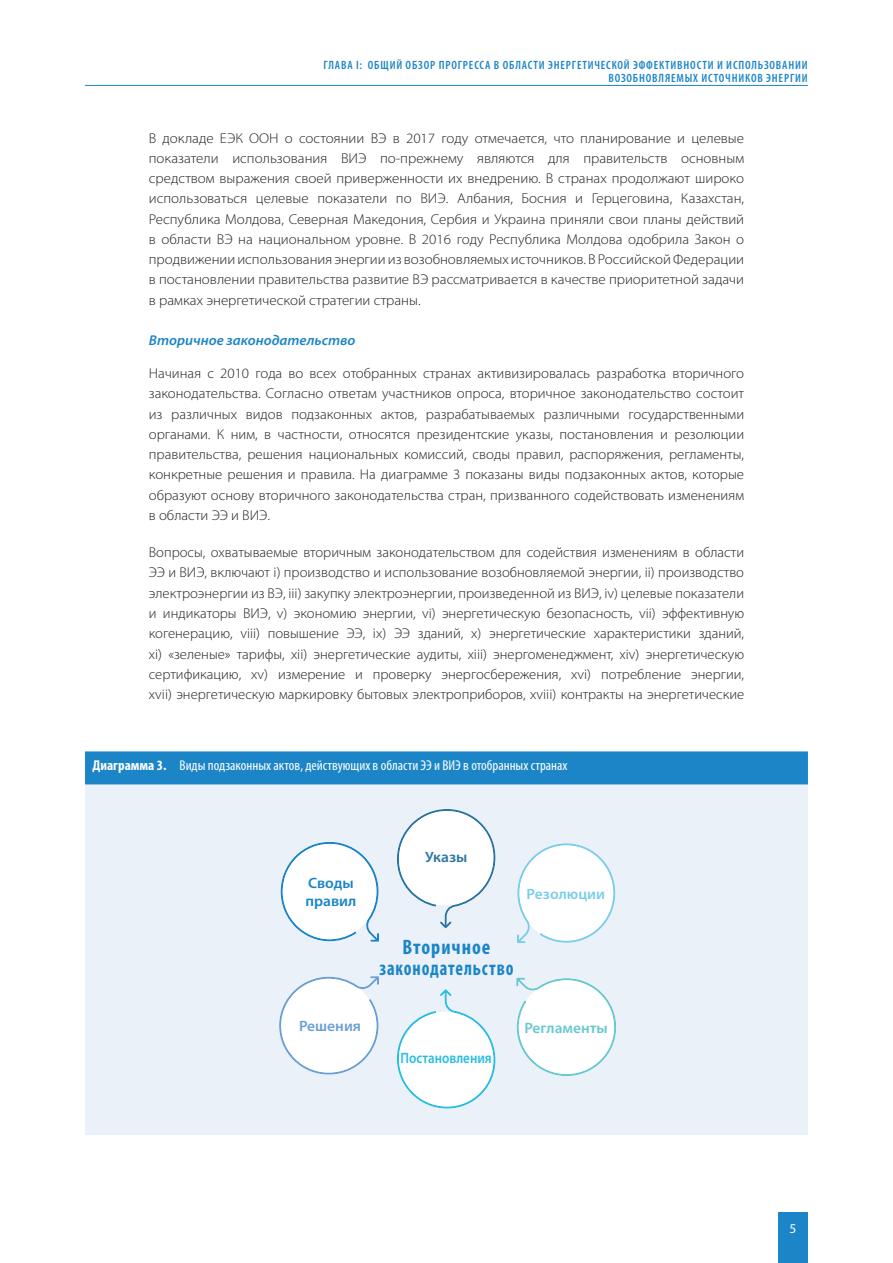
<style>
.page{position:relative;width:893px;height:1263px;background:#fff}
.page>*{position:absolute;margin:0;border:0;box-sizing:border-box;transform-origin:0 0}
.t1{font:700 condensed 21px/21px "Myriad Pro";letter-spacing:.05em;color:#1b85c7;text-align:center}
.t2{font:600 15px "Myriad Pro";color:#2abde2;scale:.87 1}
.t3{font:600 15px/18px "Myriad Pro";color:#1b85c7}
.t4{font:600 15px "Myriad Pro";letter-spacing:-.005em;color:#68c9cd}
.t5{font:600 15px "Myriad Pro";color:#7aceea}
.t6{font:600 15px "Myriad Pro";color:#6aa0d5}
.t7{font:600 15px "Myriad Pro";color:#2c75a1}
.t8{font:300 14.25px/20.2px "Myriad Pro";color:#231f20;text-align:justify}
.t9{font:300 14.25px/20.2px "Myriad Pro";color:#231f20;text-align:justify;scale:1.05 1}
.t10{font:300 14.25px/20.2px "Myriad Pro";color:#231f20;text-align:justify;scale:1.04 1}
.t11{font:condensed 14.25px "Myriad Pro";color:#fff}
.t12{font:italic 600 14.25px "Myriad Pro";color:#1b85c7}
.t13{font:13.5px "Myriad Pro";color:#fff}
.t14{font:600 condensed 12px/13.5px "Myriad Pro";letter-spacing:.07em;color:#1b85c7;text-align:right}
.s1{font-weight:700}
</style>
<div class="page">
<hr style="left:85px;top:85px;width:723px;height:1px;background:#1b85c7">
<div style="left:778px;top:1212px;width:30px;height:51px;background:#1b85c7"></div>
<div style="left:85px;top:759px;width:723px;height:376px;background:#ebf1f9"></div>
<div style="left:85px;top:751px;width:723px;height:33px;background:#1b85c7"></div>
<svg style="left:280px;top:842px;width:99px;height:100px"></svg>
<svg style="left:396px;top:751px;width:105px;height:178px"></svg>
<svg style="left:397px;top:989px;width:99px;height:120px"></svg>
<svg style="left:517px;top:843px;width:99px;height:100px"></svg>
<svg style="left:279px;top:976px;width:100px;height:99px"></svg>
<svg style="left:516px;top:977px;width:100px;height:99px"></svg>
<p class="t14" style="left:323px;top:58px;width:486px">ГЛАВА I: ОБЩИЙ ОБЗОР ПРОГРЕССА В ОБЛАСТИ ЭНЕРГЕТИЧЕСКОЙ ЭФФЕКТИВНОСТИ И ИСПОЛЬЗОВАНИИ<br>ВОЗОБНОВЛЯЕМЫХ ИСТОЧНИКОВ ЭНЕРГИИ</p>
<p class="t9" style="left:149px;top:127px;width:569px">В докладе ЕЭК ООН о состоянии ВЭ в 2017 году отмечается, что планирование и целевые показатели использования ВИЭ по-прежнему являются для правительств основным средством выражения своей приверженности их внедрению. В странах продолжают широко использоваться целевые показатели по ВИЭ. Албания, Босния и Герцеговина, Казахстан, Республика Молдова, Северная Македония, Сербия и Украина приняли свои планы действий в области ВЭ на национальном уровне. В 2016 году Республика Молдова одобрила Закон о продвижении использования энергии из возобновляемых источников. В Российской Федерации в постановлении правительства развитие ВЭ рассматривается в качестве приоритетной задачи в рамках энергетической стратегии страны.</p>
<p class="t12" style="left:149px;top:331px;width:208px">Вторичное законодательство</p>
<p class="t10" style="left:149px;top:363px;width:574px">Начиная с 2010 года во всех отобранных странах активизировалась разработка вторичного законодательства. Согласно ответам участников опроса, вторичное законодательство состоит из различных видов подзаконных актов, разрабатываемых различными государственными органами. К ним, в частности, относятся президентские указы, постановления и резолюции правительства, решения национальных комиссий, своды правил, распоряжения, регламенты, конкретные решения и правила. На диаграмме 3 показаны виды подзаконных актов, которые образуют основу вторичного законодательства стран, призванного содействовать изменениям в области ЭЭ и ВИЭ.</p>
<p class="t8" style="left:149px;top:542px;width:597px">Вопросы, охватываемые вторичным законодательством для содействия изменениям в области ЭЭ и ВИЭ, включают i) производство и использование возобновляемой энергии, ii) производство электроэнергии из ВЭ, iii) закупку электроэнергии, произведенной из ВИЭ, iv) целевые показатели и индикаторы ВИЭ, v) экономию энергии, vi) энергетическую безопасность, vii) эффективную когенерацию, viii) повышение ЭЭ, ix) ЭЭ зданий, x) энергетические характеристики зданий, xi) «зеленые» тарифы, xii) энергетические аудиты, xiii) энергоменеджмент, xiv) энергетическую сертификацию, xv) измерение и проверку энергосбережения, xvi) потребление энергии, xvii) энергетическую маркировку бытовых электроприборов, xviii) контракты на энергетические</p>
<p class="t11" style="left:93px;top:756px;width:476px"><span class="s1">Диаграмма 3.</span> Виды подзаконных актов, действующих в области ЭЭ и ВИЭ в отобранных странах</p>
<p class="t3" style="left:305px;top:874px;width:52px">Своды правил</p>
<p class="t6" style="left:299px;top:1016px;width:64px">Решения</p>
<p class="t7" style="left:425px;top:847px;width:44px">Указы</p>
<p class="t5" style="left:527px;top:884px;width:80px">Резолюции</p>
<h1 class="t1" style="left:379px;top:936px;width:136px">Вторичное законодательство</h1>
<p class="t2" style="left:400px;top:1049px;width:107px">Постановления</p>
<p class="t4" style="left:524px;top:1018px;width:85px">Регламенты</p>
<p class="t13" style="left:790px;top:1220px;width:8px">5</p>
</div>
